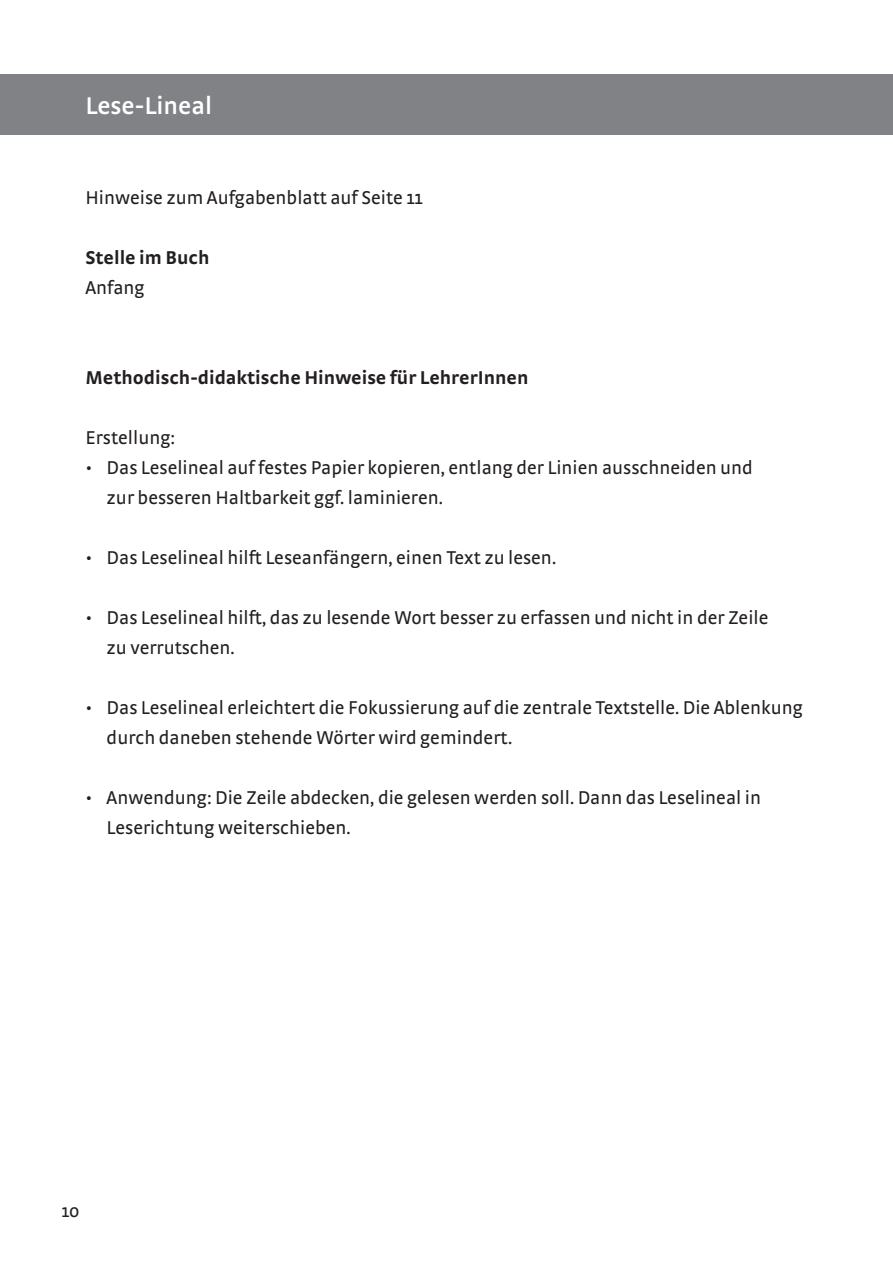
<style>
.page{position:relative;width:893px;height:1263px;background:#fff}
.page>*{position:absolute;margin:0;border:0;box-sizing:border-box;transform-origin:0 0}
.t1{font:600 25.5px "Strada OT";color:#fff}
.t2{font:19.5px/30px "Strada OT";color:#231f20}
.t3{font:700 19.5px "Strada OT";color:#231f20}
.t4{font:18.6px "Strada OT";color:#231f20}
</style>
<div class="page">
<div style="left:0;top:74px;width:893px;height:61px;background:#808285"></div>
<h1 class="t1" style="left:85px;top:91px;width:128px">Lese-Lineal</h1>
<p class="t2" style="left:85px;top:183px;width:339px">Hinweise zum Aufgabenblatt auf Seite 11</p>
<p class="t3" style="left:85px;top:246px;width:126px">Stelle im Buch</p>
<p class="t2" style="left:85px;top:273px;width:61px">Anfang</p>
<p class="t3" style="left:85px;top:366px;width:445px">Methodisch-didaktische Hinweise für LehrerInnen</p>
<p class="t2" style="left:85px;top:423px;width:91px">Erstellung:</p>
<p class="t2" style="left:107px;top:453px;width:648px;text-indent:-21px">• Das Leselineal auf festes Papier kopieren, entlang der Linien ausschneiden und zur besseren Haltbarkeit ggf. laminieren.</p>
<p class="t2" style="left:85px;top:543px;width:472px">• Das Leselineal hilft Leseanfängern, einen Text zu lesen.</p>
<p class="t2" style="left:107px;top:603px;width:663px;text-indent:-21px">• Das Leselineal hilft, das zu lesende Wort besser zu erfassen und nicht in der Zeile zu verrutschen.</p>
<p class="t2" style="left:107px;top:693px;width:698px;text-indent:-21px">• Das Leselineal erleichtert die Fokussierung auf die zentrale Textstelle. Die Ablenkung durch daneben stehende Wörter wird gemindert.</p>
<p class="t2" style="left:107px;top:783px;width:656px;text-indent:-21px">• Anwendung: Die Zeile abdecken, die gelesen werden soll. Dann das Leselineal in<br>Leserichtung weiterschieben.</p>
<p class="t4" style="left:61px;top:1200px;width:20px">10</p>
</div>
